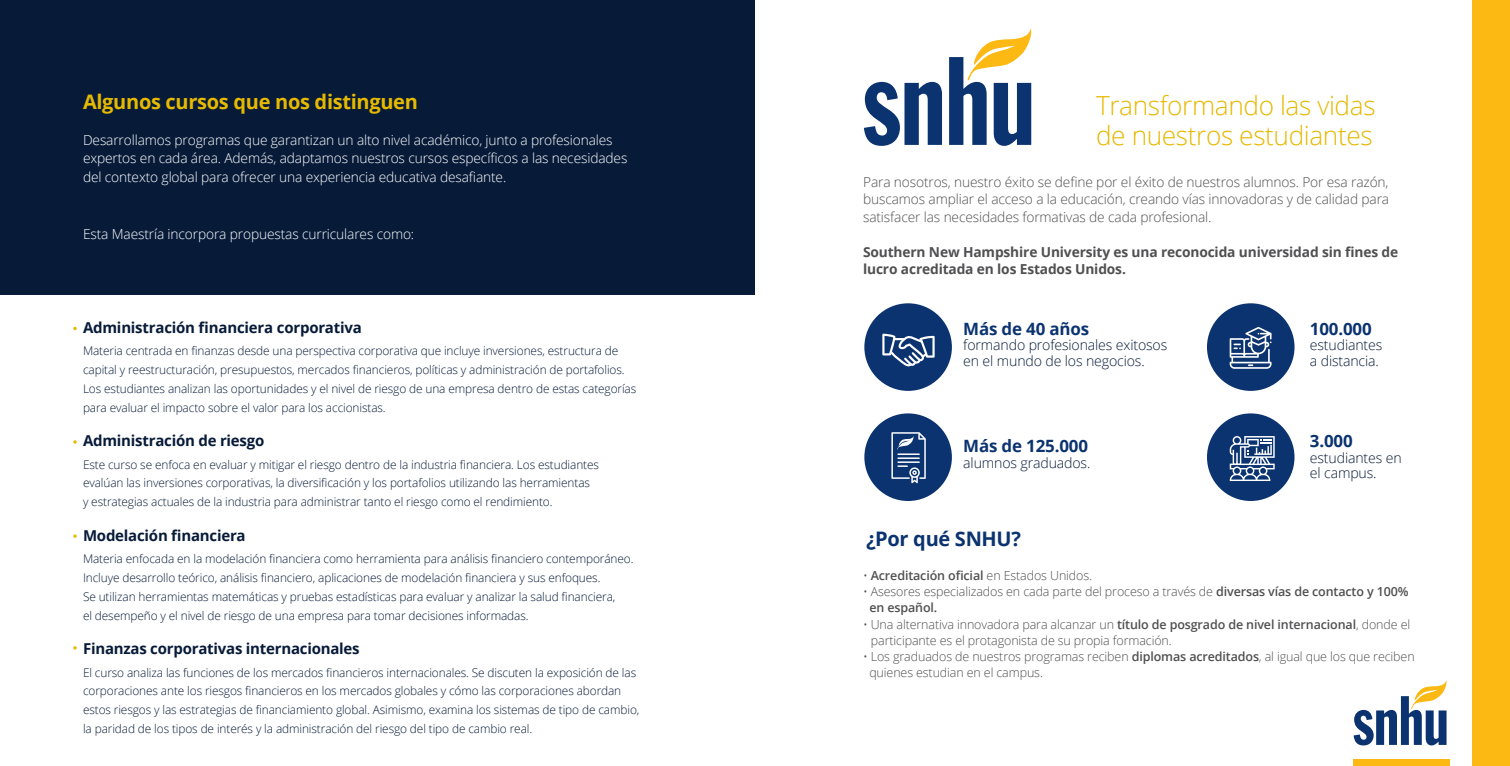
<style>
.page{position:relative;width:1510px;height:766px;background:#fff}
.page>*{position:absolute;margin:0;border:0;box-sizing:border-box;transform-origin:0 0}
.t1{font:300 26.25px/30px "Open Sans";letter-spacing:-.015em;color:#e6b900}
.t2{font:700 20px "Open Sans";letter-spacing:-.015em;color:#e7ba00}
.t3{font:700 20px "Open Sans";letter-spacing:-.015em;color:#0a3370}
.t4{font:700 17px "Open Sans";letter-spacing:-.01em;color:#0a3370}
.t5{font:700 15px "Open Sans";letter-spacing:-.015em;color:#071b39}
.t6{font:300 14.12px/15.5px "Open Sans";letter-spacing:-.01em;color:#071b39}
.t7{font:300 13.75px/18.8px "Open Sans";letter-spacing:-.01em;color:#fff}
.t8{font:300 13.75px/17.5px "Open Sans";letter-spacing:-.01em;color:#504f51;text-align:justify}
.t9{font:700 13.75px/17.5px "Open Sans";letter-spacing:-.01em;color:#504f51}
.t10{font:300 12.5px/16.2px "Open Sans";letter-spacing:-.01em;color:#504f51}
.t11{font:600 12.5px "Open Sans";letter-spacing:-.01em;color:#504f51}
.t12{font:300 11.88px/18.8px "Open Sans";letter-spacing:-.01em;color:#071b39}
.s1{font-weight:300}
.s2{font-weight:600}
</style>
<div class="page">
<svg style="left:1353px;top:680px;width:94px;height:65px"></svg>
<div style="left:1353px;top:759px;width:96px;height:6px;background:#fdb913"></div>
<svg style="left:864px;top:82px;width:78px;height:64px"></svg>
<svg style="left:949px;top:28px;width:83px;height:118px"></svg>
<div style="left:864px;top:303px;width:88px;height:88px;background:#0a3370;border-radius:50%"></div>
<div style="left:864px;top:413px;width:88px;height:88px;background:#0a3370;border-radius:50%"></div>
<div style="left:1207px;top:303px;width:87px;height:88px;background:#0a3370;border-radius:50%"></div>
<div style="left:1207px;top:413px;width:87px;height:88px;background:#0a3370;border-radius:50%"></div>
<svg style="left:882px;top:333px;width:52px;height:33px"></svg>
<svg style="left:1229px;top:327px;width:42px;height:41px"></svg>
<svg style="left:1229px;top:436px;width:45px;height:45px"></svg>
<svg style="left:891px;top:432px;width:34px;height:51px"></svg>
<div style="left:1472px;top:0;width:37px;height:765px;background:#fdb913"></div>
<svg style="left:73px;top:326px;width:4px;height:4px"></svg>
<svg style="left:73px;top:440px;width:4px;height:3px"></svg>
<svg style="left:73px;top:646px;width:4px;height:3px"></svg>
<div style="left:0;top:0;width:755px;height:294px;background:#071b39"></div>
<h2 class="t2" style="left:83px;top:87px;width:336px">Algunos cursos que nos distinguen</h2>
<p class="t7" style="left:83px;top:130px;width:546px">Desarrollamos programas que garantizan un alto nivel académico, junto a profesionales expertos en cada área. Además, adaptamos nuestros cursos específicos a las necesidades del contexto global para ofrecer una experiencia educativa desafiante.</p>
<p class="t7" style="left:83px;top:224px;width:333px">Esta Maestría incorpora propuestas curriculares como:</p>
<p class="t5" style="left:83px;top:316px;width:280px">Administración financiera corporativa</p>
<p class="t12" style="left:83px;top:341px;width:555px">Materia centrada en finanzas desde una perspectiva corporativa que incluye inversiones, estructura de capital y reestructuración, presupuestos, mercados financieros, políticas y administración de portafolios.<br>Los estudiantes analizan las oportunidades y el nivel de riesgo de una empresa dentro de estas categorías para evaluar el impacto sobre el valor para los accionistas.</p>
<p class="t5" style="left:83px;top:430px;width:183px">Administración de riesgo</p>
<p class="t12" style="left:83px;top:454px;width:517px">Este curso se enfoca en evaluar y mitigar el riesgo dentro de la industria financiera. Los estudiantes evalúan las inversiones corporativas, la diversificación y los portafolios utilizando las herramientas<br>y estrategias actuales de la industria para administrar tanto el riesgo como el rendimiento.</p>
<p class="t5" style="left:83px;top:524px;width:164px">Modelación financiera</p>
<p class="t12" style="left:83px;top:549px;width:552px">Materia enfocada en la modelación financiera como herramienta para análisis financiero contemporáneo.<br>Incluye desarrollo teórico, análisis financiero, aplicaciones de modelación financiera y sus enfoques.<br>Se utilizan herramientas matemáticas y pruebas estadísticas para evaluar y analizar la salud financiera,<br>el desempeño y el nivel de riesgo de una empresa para tomar decisiones informadas.</p>
<p class="t5" style="left:83px;top:638px;width:278px">Finanzas corporativas internacionales</p>
<p class="t12" style="left:83px;top:662px;width:558px">El curso analiza las funciones de los mercados financieros internacionales. Se discuten la exposición de las corporaciones ante los riesgos financieros en los mercados globales y cómo las corporaciones abordan estos riesgos y las estrategias de financiamiento global. Asimismo, examina los sistemas de tipo de cambio, la paridad de los tipos de interés y la administración del riesgo del tipo de cambio real.</p>
<h1 class="t1" style="left:1096px;top:89px;width:281px">Transformando las vidas de nuestros estudiantes</h1>
<p class="t8" style="left:863px;top:172px;width:527px">Para nosotros, nuestro éxito se define por el éxito de nuestros alumnos. Por esa razón, buscamos ampliar el acceso a la educación, creando vías innovadoras y de calidad para satisfacer las necesidades formativas de cada profesional.</p>
<p class="t9" style="left:863px;top:242px;width:536px">Southern New Hampshire University es una reconocida universidad sin fines de lucro acreditada en los Estados Unidos.</p>
<h3 class="t4" style="left:963px;top:316px;width:127px">Más de 40 años</h3>
<p class="t6" style="left:963px;top:337px;width:205px">formando profesionales exitosos en el mundo de los negocios.</p>
<h3 class="t4" style="left:963px;top:433px;width:126px">Más de 125.000</h3>
<p class="t6" style="left:963px;top:454px;width:129px">alumnos graduados.</p>
<h2 class="t3" style="left:866px;top:524px;width:156px">¿Por qué SNHU?</h2>
<h3 class="t4" style="left:1309px;top:316px;width:63px">100.000</h3>
<p class="t6" style="left:1309px;top:337px;width:74px">estudiantes a distancia.</p>
<h3 class="t4" style="left:1309px;top:428px;width:44px">3.000</h3>
<p class="t6" style="left:1309px;top:449px;width:93px">estudiantes en el campus.</p>
<p class="t11" style="left:863px;top:566px;width:230px"><span class="s1">•</span> Acreditación oficial <span class="s1">en Estados Unidos.</span></p>
<p class="t10" style="left:869px;top:583px;width:541px;text-indent:-6px">• Asesores especializados en cada parte del proceso a través de <span class="s2">diversas vías de contacto y 100% en español.</span></p>
<p class="t10" style="left:871px;top:615px;width:541px;text-indent:-8px">• Una alternativa innovadora para alcanzar un <span class="s2">título de posgrado de nivel internacional</span>, donde el participante es el protagonista de su propia formación.</p>
<p class="t10" style="left:869px;top:648px;width:547px;text-indent:-6px">• Los graduados de nuestros programas reciben <span class="s2">diplomas acreditados</span>, al igual que los que reciben quienes estudian en el campus.</p>
</div>
